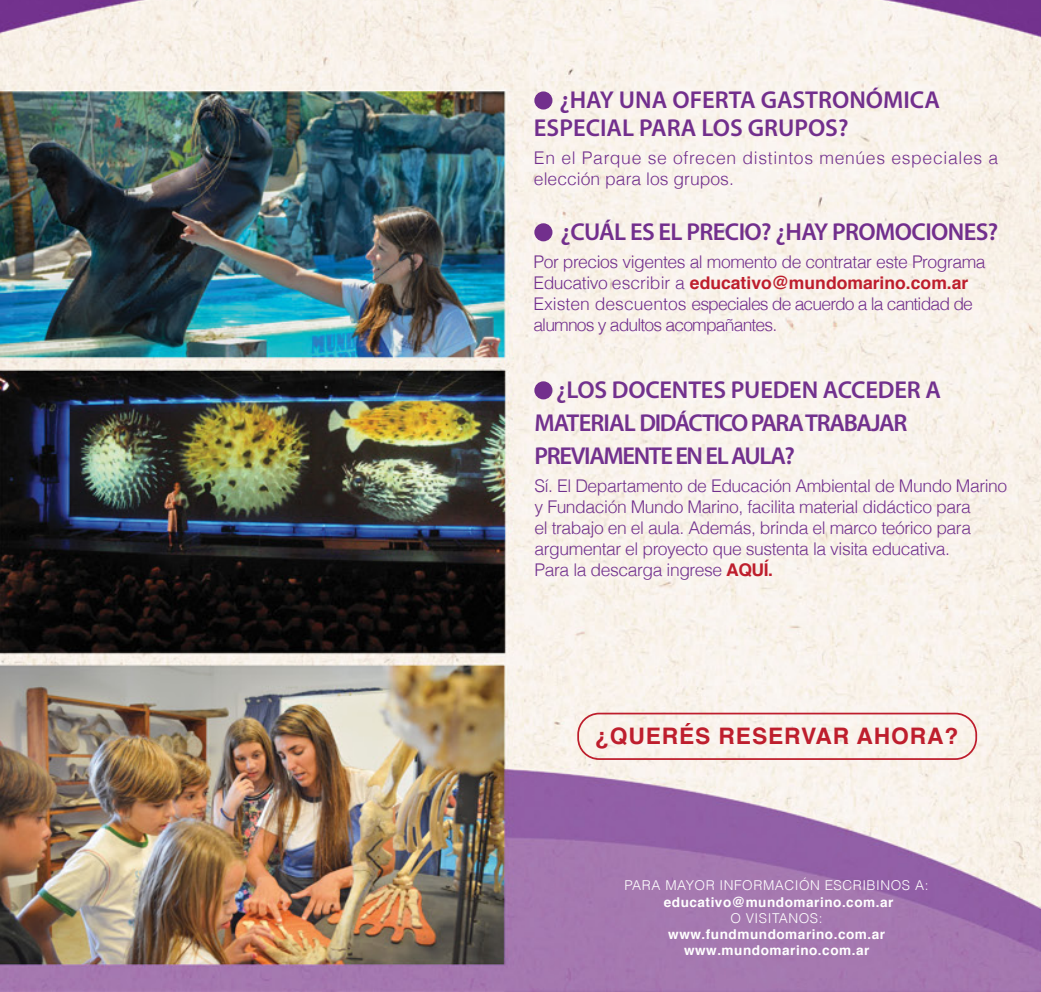
<style>
.page{position:relative;width:1041px;height:992px;background:#fff}
.page>*{position:absolute;margin:0;border:0;box-sizing:border-box;transform-origin:0 0}
.t1{font:600 24.5px/33.2px "Myriad Pro";letter-spacing:-.05em;color:#72318e}
.t2{font:600 24.5px/28px "Myriad Pro";color:#722f8d}
.t3{font:600 24.5px "Myriad Pro";letter-spacing:-.025em;color:#722f8d}
.t4{font:700 22.75px "Helvetica";letter-spacing:.04em;color:#be1e2d}
.t5{font:300 17.5px/21px "Helvetica";letter-spacing:-.025em;color:#72318e}
.t6{font:300 17.5px/21px "Helvetica";letter-spacing:-.025em;color:#722f8d}
.t7{font:300 17.5px/21px "Helvetica";letter-spacing:.04em;color:#722f8d}
.t8{font:700 13.47px/15.8px "Helvetica";letter-spacing:.04em;color:#fff;text-align:center}
.t9{font:300 13.47px "Helvetica";letter-spacing:.04em;color:#fff}
.s1{font-weight:700;color:#be1e2d}
</style>
<div class="page">
<img style="left:0;top:0;width:1040px;height:992px">
<div style="left:577px;top:713px;width:399px;height:47px;border:2px solid #be1e2d;border-radius:21px"></div>
<div style="left:534px;top:91px;width:18px;height:19px;background:#722f8d;border-radius:50%"></div>
<div style="left:534px;top:223px;width:18px;height:18px;background:#722f8d;border-radius:50%"></div>
<div style="left:534px;top:381px;width:18px;height:18px;background:#722f8d;border-radius:50%"></div>
<h1 class="t2" style="left:534px;top:86px;width:407px;text-indent:25px">¿HAY UNA OFERTA GASTRONÓMICA<br>ESPECIAL PARA LOS GRUPOS?</h1>
<p class="t7" style="left:534px;top:148px;width:465px">En el Parque se ofrecen distintos menúes especiales a elección para los grupos.</p>
<h1 class="t3" style="left:560px;top:217px;width:439px">¿CUÁL ES EL PRECIO? ¿HAY PROMOCIONES?</h1>
<p class="t6" style="left:533px;top:251px;width:453px">Por precios vigentes al momento de contratar este Programa Educativo escribir a <span class="s1">educativo@mundomarino.com.ar </span>Existen descuentos especiales de acuerdo a la cantidad de alumnos y adultos acompañantes.</p>
<h1 class="t1" style="left:534px;top:372px;width:408px;text-indent:22px">¿LOS DOCENTES PUEDEN ACCEDER A<br>MATERIAL DIDÁCTICO PARA TRABAJAR<br>PREVIAMENTE EN EL AULA?</h1>
<p class="t5" style="left:534px;top:475px;width:474px">Sí. El Departamento de Educación Ambiental de Mundo Marino y Fundación Mundo Marino, facilita material didáctico para<br>el trabajo en el aula. Además, brinda el marco teórico para argumentar el proyecto que sustenta la visita educativa.<br>Para la descarga ingrese <span class="s1">AQUÍ.</span></p>
<h2 class="t4" style="left:595px;top:718px;width:365px">¿QUERÉS RESERVAR AHORA?</h2>
<p class="t9" style="left:624px;top:877px;width:305px">PARA MAYOR INFORMACIÓN ESCRIBINOS A:</p>
<p class="t8" style="left:663px;top:894px;width:231px">educativo@mundomarino.com.ar</p>
<p class="t9" style="left:730px;top:910px;width:94px">O VISITANOS:</p>
<p class="t8" style="left:668px;top:927px;width:218px">www.fundmundomarino.com.ar www.mundomarino.com.ar</p>
</div>
